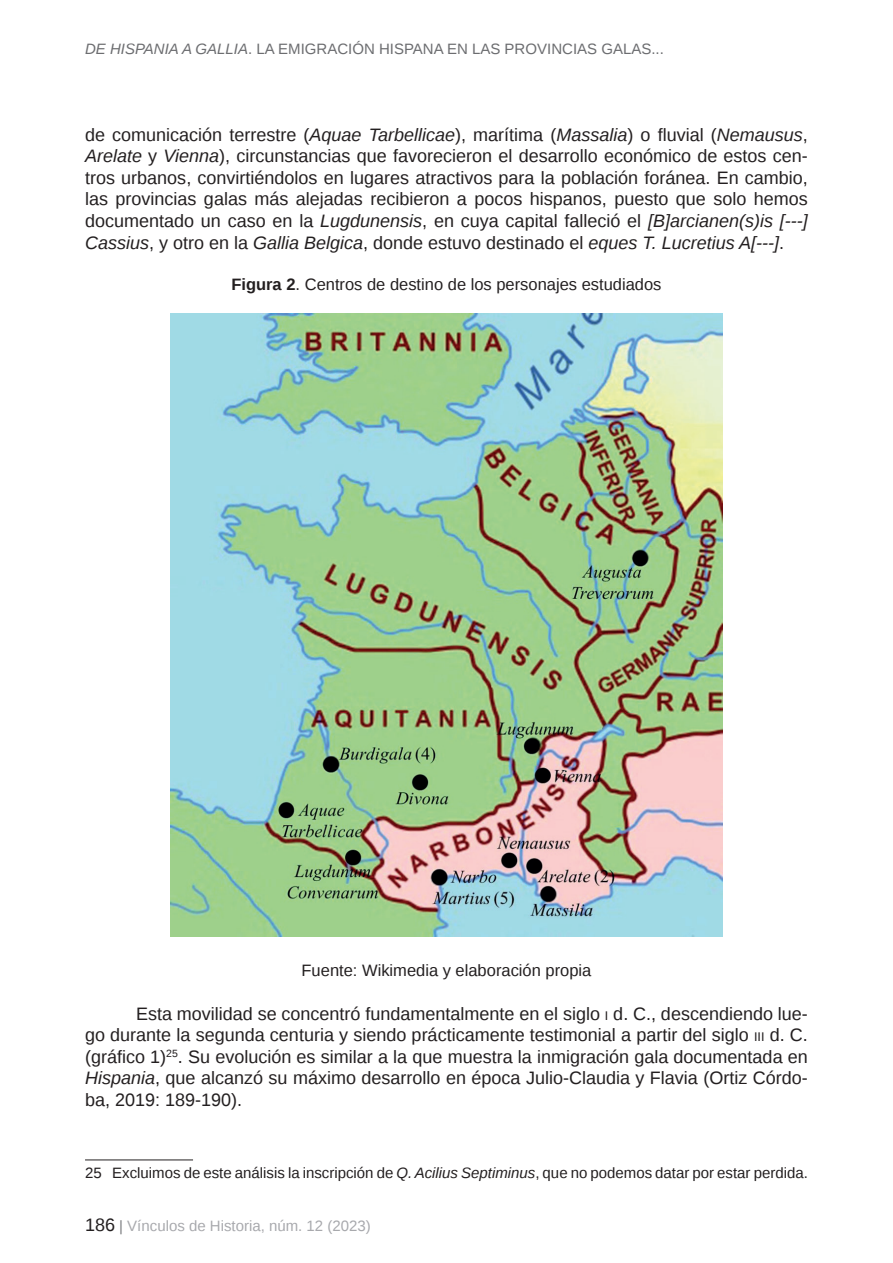
<style>
.page{position:relative;width:893px;height:1263px;background:#fff}
.page>*{position:absolute;margin:0;border:0;box-sizing:border-box;transform-origin:0 0}
.t1{font:18px/21.6px "Liberation Sans";color:#231f20;text-align:justify}
.t2{font:16.5px "Liberation Sans";color:#231f20}
.t3{font:15px "Liberation Sans";color:#231f20}
.t4{font:15px "Liberation Sans";color:#6c6d70}
.t5{font:15px "Liberation Sans";color:#a8a9ad}
.s1{font-style:italic}
.s2{font-weight:700}
.s3{font-size:12.6px}
.s4{font-size:18px;color:#231f20}
.s5{color:#808285}
</style>
<div class="page">
<img style="left:170px;top:313px;width:553px;height:624px">
<hr style="left:85px;top:1160px;width:108px;height:1px;background:#231f20">
<p class="t4" style="left:85px;top:40px;width:580px"><span class="s1">DE HISPANIA A GALLIA</span>. LA EMIGRACIÓN HISPANA EN LAS PROVINCIAS GALAS...</p>
<p class="t1" style="left:85px;top:124px;width:724px">de comunicación terrestre (<span class="s1">Aquae Tarbellicae</span>), marítima (<span class="s1">Massalia</span>) o fluvial (<span class="s1">Nemausus</span>, <span class="s1">Arelate</span> y <span class="s1">Vienna</span>), circunstancias que favorecieron el desarrollo económico de estos cen&shy;tros urbanos, convirtiéndolos en lugares atractivos para la población foránea. En cambio, las provincias galas más alejadas recibieron a pocos hispanos, puesto que solo hemos documentado un caso en la <span class="s1">Lugdunensis</span>, en cuya capital falleció el <span class="s1">[B]arcianen(s)is [---] Cassius</span>, y otro en la <span class="s1">Gallia Belgica</span>, donde estuvo destinado el <span class="s1">eques T. Lucretius A[---]</span>.</p>
<p class="t2" style="left:231px;top:275px;width:432px"><span class="s2">Figura 2</span>. Centros de destino de los personajes estudiados</p>
<p class="t2" style="left:302px;top:961px;width:291px">Fuente: Wikimedia y elaboración propia</p>
<p class="t1" style="left:85px;top:1003px;width:724px;text-indent:51px">Esta movilidad se concentró fundamentalmente en el siglo <span class="s3">i</span> d. C., descendiendo lue&shy;go durante la segunda centuria y siendo prácticamente testimonial a partir del siglo <span class="s3">iii</span> d. C. (gráfico 1)<sup>25</sup>. Su evolución es similar a la que muestra la inmigración gala documentada en <span class="s1">Hispania</span>, que alcanzó su máximo desarrollo en época Julio-Claudia y Flavia (Ortiz Córdo&shy;ba, 2019: 189-190).</p>
<p class="t3" style="left:85px;top:1164px;width:724px">25 Excluimos de este análisis la inscripción de <span class="s1">Q. Acilius Septiminus</span>, que no podemos datar por estar perdida.</p>
<p class="t5" style="left:85px;top:1218px;width:287px"><span class="s4">186</span> <span class="s5">|</span> Vínculos de Historia, núm. 12 (2023)</p>
</div>
